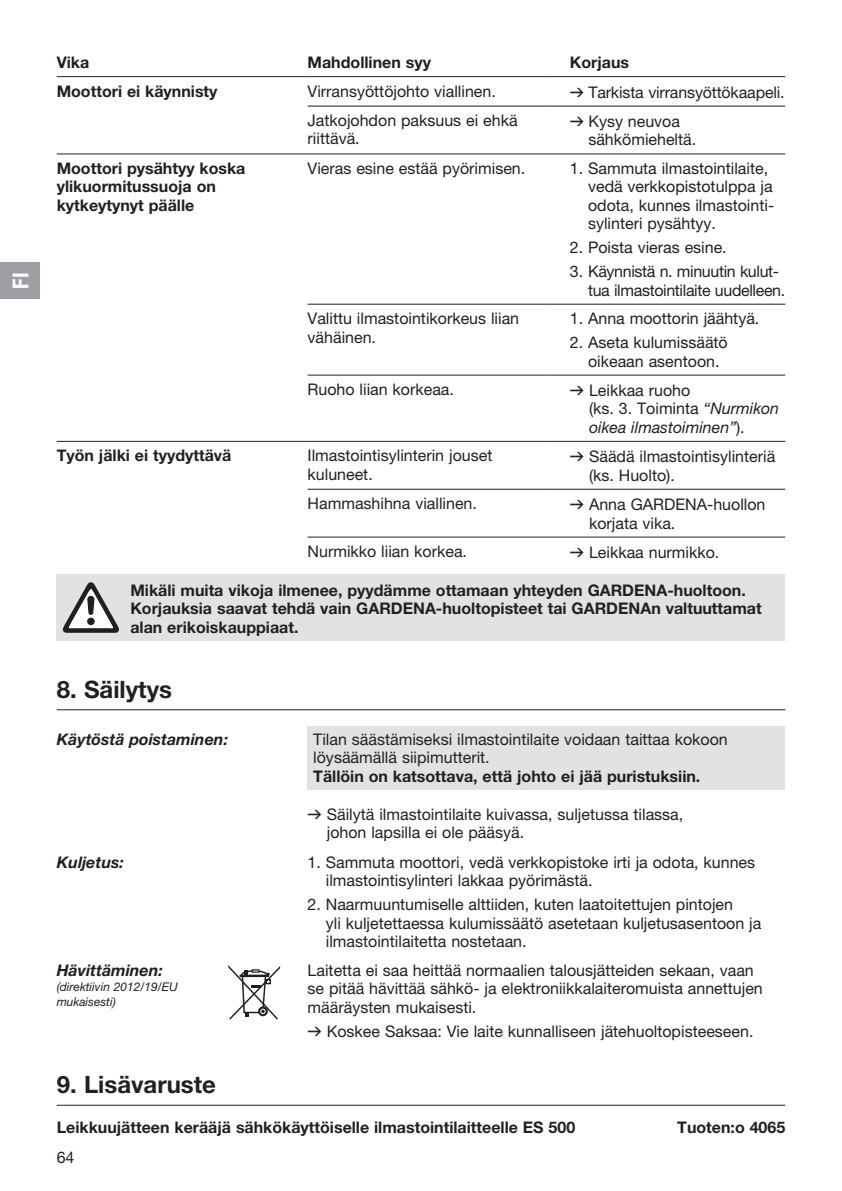
<style>
.page{position:relative;width:842px;height:1191px;background:#fff}
.page>*{position:absolute;margin:0;border:0;box-sizing:border-box;transform-origin:0 0}
.t1{font:700 24px "GARDENA Pro";color:#231f20}
.t2{font:22px "GARDENA Pro Bo Cond";color:#fff}
.t3{font:16px/18.4px "GARDENA Pro";color:#231f20}
.t4{font:700 16px/18.4px "GARDENA Pro";color:#231f20}
.t5{font:16px/18.4px "GARDENA Pro";letter-spacing:-.02em;color:#231f20}
.t6{font:italic 700 16px "GARDENA Pro";color:#231f20}
.t7{font:italic 12px/15px "GARDENA Pro";color:#231f20}
.s1{font-family:"Formdruck"}
.s2{font-style:italic}
</style>
<div class="page">
<hr style="left:57px;top:76px;width:251px;height:1px;background:#231f20">
<hr style="left:308px;top:76px;width:238px;height:1px;background:#231f20">
<hr style="left:546px;top:76px;width:239px;height:1px;background:#231f20">
<hr style="left:308px;top:106px;width:238px;height:1px;background:#231f20">
<hr style="left:546px;top:106px;width:239px;height:1px;background:#231f20">
<hr style="left:308px;top:154px;width:238px;height:1px;background:#231f20">
<hr style="left:546px;top:154px;width:239px;height:1px;background:#231f20">
<hr style="left:57px;top:154px;width:251px;height:1px;background:#231f20">
<hr style="left:308px;top:304px;width:238px;height:1px;background:#231f20">
<hr style="left:546px;top:304px;width:239px;height:1px;background:#231f20">
<hr style="left:308px;top:375px;width:238px;height:1px;background:#231f20">
<hr style="left:546px;top:375px;width:239px;height:1px;background:#231f20">
<hr style="left:308px;top:441px;width:238px;height:1px;background:#231f20">
<hr style="left:546px;top:441px;width:239px;height:1px;background:#231f20">
<hr style="left:308px;top:489px;width:238px;height:1px;background:#231f20">
<hr style="left:546px;top:489px;width:239px;height:1px;background:#231f20">
<hr style="left:308px;top:536px;width:238px;height:1px;background:#231f20">
<hr style="left:546px;top:536px;width:239px;height:1px;background:#231f20">
<hr style="left:57px;top:441px;width:251px;height:1px;background:#231f20">
<div style="left:57px;top:574px;width:728px;height:67px;background:#e1e2e4"></div>
<svg style="left:63px;top:582px;width:56px;height:51px"></svg>
<div style="left:308px;top:726px;width:477px;height:64px;background:#e1e2e4"></div>
<hr style="left:57px;top:709px;width:728px;height:1px;background:#231f20">
<svg style="left:228px;top:965px;width:53px;height:55px"></svg>
<hr style="left:57px;top:1104px;width:728px;height:1px;background:#231f20">
<div style="left:0;top:262px;width:40px;height:37px;background:#9d9fa2"></div>
<h2 class="t2" style="left:7px;top:289px;width:17px;rotate:-90deg">FI</h2>
<p class="t4" style="left:57px;top:53px;width:34px">Vika</p>
<p class="t4" style="left:308px;top:53px;width:125px">Mahdollinen syy</p>
<p class="t4" style="left:570px;top:53px;width:61px">Korjaus</p>
<p class="t4" style="left:57px;top:81px;width:162px">Moottori ei käynnisty</p>
<p class="t3" style="left:308px;top:81px;width:190px">Virransyöttöjohto viallinen.</p>
<p class="t3" style="left:570px;top:82px;width:216px"><span class="s1">v</span> Tarkista virransyöttökaapeli.</p>
<p class="t3" style="left:308px;top:111px;width:212px">Jatkojohdon paksuus ei ehkä riittävä.</p>
<p class="t3" style="left:588px;top:112px;width:109px;text-indent:-19px"><span class="s1">v</span> Kysy neuvoa sähkömieheltä.</p>
<p class="t4" style="left:57px;top:159px;width:190px">Moottori pysähtyy koska ylikuormitussuoja on kytkeytynyt päälle</p>
<p class="t3" style="left:308px;top:159px;width:219px">Vieras esine estää pyörimisen.</p>
<p class="t3" style="left:588px;top:159px;width:188px;text-indent:-18px">1. Sammuta ilmastointilaite, vedä verkkopistotulppa ja odota, kunnes ilmastointi&shy;sylinteri pysähtyy.</p>
<p class="t3" style="left:570px;top:238px;width:158px">2. Poista vieras esine.</p>
<p class="t5" style="left:588px;top:262px;width:199px;text-indent:-18px">3. Käynnistä n. minuutin kulut&shy;tua ilmastointilaite uudelleen.</p>
<p class="t3" style="left:308px;top:309px;width:213px">Valittu ilmastointikorkeus liian vähäinen.</p>
<p class="t3" style="left:570px;top:309px;width:191px">1. Anna moottorin jäähtyä.</p>
<p class="t3" style="left:588px;top:333px;width:141px;text-indent:-18px">2. Aseta kulumissäätö oikeaan asentoon.</p>
<p class="t3" style="left:308px;top:380px;width:148px">Ruoho liian korkeaa.</p>
<p class="t3" style="left:589px;top:381px;width:192px;text-indent:-19px"><span class="s1">v</span> Leikkaa ruoho<br>(ks. 3. Toiminta <span class="s2">“Nurmikon oikea ilmastoiminen”</span>).</p>
<p class="t4" style="left:57px;top:446px;width:176px">Työn jälki ei tyydyttävä</p>
<p class="t3" style="left:308px;top:446px;width:186px">Ilmastointisylinterin jouset kuluneet.</p>
<p class="t3" style="left:589px;top:447px;width:188px;text-indent:-19px"><span class="s1">v</span> Säädä ilmastointisylinteriä (ks. Huolto).</p>
<p class="t3" style="left:308px;top:494px;width:171px">Hammashihna viallinen.</p>
<p class="t3" style="left:589px;top:495px;width:178px;text-indent:-19px"><span class="s1">v</span> Anna GARDENA-huollon korjata vika.</p>
<p class="t3" style="left:308px;top:542px;width:161px">Nurmikko liian korkea.</p>
<p class="t3" style="left:570px;top:543px;width:151px"><span class="s1">v</span> Leikkaa nurmikko.</p>
<p class="t4" style="left:130px;top:580px;width:633px">Mikäli muita vikoja ilmenee, pyydämme ottamaan yhteyden GARDENA-huoltoon.<br>Korjauksia saavat tehdä vain GARDENA-huoltopisteet tai GARDENAn valtuuttamat alan erikoiskauppiaat.</p>
<h1 class="t1" style="left:57px;top:674px;width:117px">8. Säilytys</h1>
<p class="t6" style="left:57px;top:729px;width:173px">Käytöstä poistaminen:</p>
<p class="t3" style="left:313px;top:729px;width:416px">Tilan säästämiseksi ilmastointilaite voidaan taittaa kokoon löysäämällä siipimutterit.</p>
<p class="t4" style="left:313px;top:766px;width:389px">Tällöin on katsottava, että johto ei jää puristuksiin.</p>
<p class="t3" style="left:327px;top:804px;width:358px;text-indent:-19px"><span class="s1">v</span> Säilytä ilmastointilaite kuivassa, suljetussa tilassa, johon lapsilla ei ole pääsyä.</p>
<p class="t6" style="left:57px;top:852px;width:69px">Kuljetus:</p>
<p class="t3" style="left:326px;top:853px;width:431px;text-indent:-18px">1. Sammuta moottori, vedä verkkopistoke irti ja odota, kunnes ilmastointisylinteri lakkaa pyörimästä.</p>
<p class="t3" style="left:326px;top:895px;width:437px;text-indent:-18px">2. Naarmuuntumiselle alttiiden, kuten laatoitettujen pintojen<br>yli kuljetettaessa kulumissäätö asetetaan kuljetusasentoon ja ilmastointilaitetta nostetaan.</p>
<p class="t6" style="left:57px;top:960px;width:108px">Hävittäminen:</p>
<p class="t7" style="left:57px;top:978px;width:123px">(direktiivin 2012/19/EU mukaisesti)</p>
<p class="t3" style="left:308px;top:960px;width:457px">Laitetta ei saa heittää normaalien talousjätteiden sekaan, vaan se pitää hävittää sähkö- ja elektroniikkalaiteromuista annettujen määräysten mukaisesti.</p>
<p class="t3" style="left:308px;top:1021px;width:447px"><span class="s1">v</span> Koskee Saksaa: Vie laite kunnalliseen jätehuoltopisteeseen.</p>
<h1 class="t1" style="left:57px;top:1070px;width:161px">9. Lisävaruste</h1>
<p class="t4" style="left:57px;top:1117px;width:520px">Leikkuujätteen kerääjä sähkökäyttöiselle ilmastointilaitteelle ES 500</p>
<p class="t4" style="left:677px;top:1117px;width:110px">Tuoten:o 4065</p>
<p class="t3" style="left:57px;top:1147px;width:19px">64</p>
</div>
